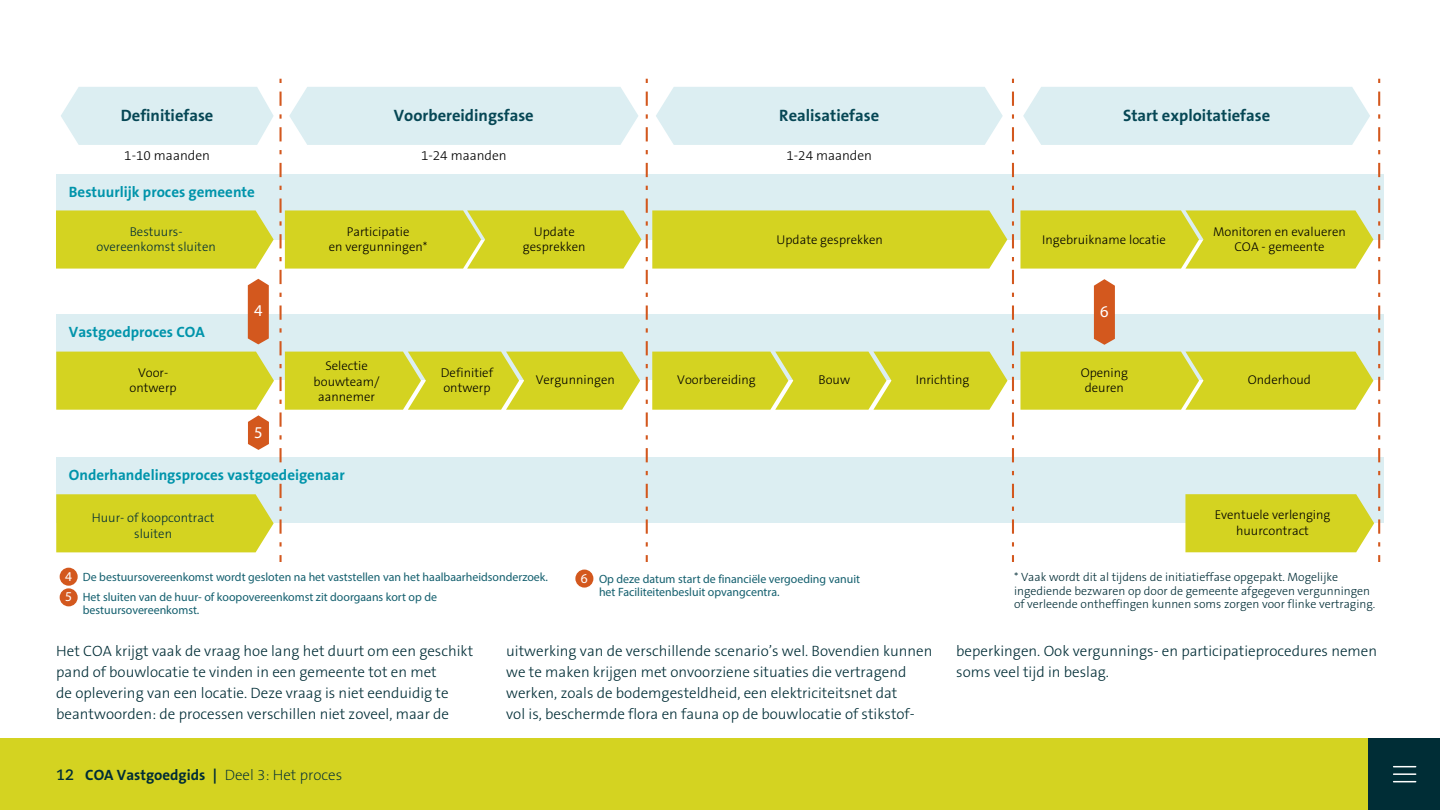
<style>
.page{position:relative;width:1440px;height:810px;background:#fff}
.page>*{position:absolute;margin:0;border:0;box-sizing:border-box;transform-origin:0 0}
.t1{font:700 16.5px "The Sans B7";color:#064755}
.t2{font:900 16.5px "The Sans B9";color:#fff}
.Broodtekst{font:300 15px/21px "The Sans B3";color:#002d36}
.t3{font:700 15px "The Sans B7";color:#0094ab}
.t4{font:700 15px "The Sans B7";color:#002d36}
.t5{font:300 13.5px "The Sans B3";color:#000}
.t6{font:900 13.5px "The Sans B9";color:#fff}
.t7{font:300 12.75px/15.3px "The Sans B3";color:#000;text-align:center}
.t8{font:300 12.75px/15.3px "The Sans B3";color:#002d36;text-align:center}
.t9{font:12px/19.5px "Myriad Pro";color:#135f6e}
.t10{font:300 12px/13.5px "The Sans B3";color:#002d36}
.s1{font-family:"Caecilia LT Std"}
.s2{font-family:"The Sans B2";font-weight:200}
</style>
<div class="page">
<div style="left:0;top:739px;width:1440px;height:71px;background:#d4d321"></div>
<div style="left:1369px;top:739px;width:71px;height:71px;background:#002d36"></div>
<svg style="left:1394px;top:766px;width:22px;height:1px"></svg>
<hr style="left:1394px;top:773px;width:22px;height:2px;background:#fff">
<svg style="left:1394px;top:781px;width:22px;height:1px"></svg>
<div style="left:56px;top:174px;width:1327px;height:66px;background:#dceef2"></div>
<div style="left:56px;top:314px;width:1327px;height:66px;background:#dceef2"></div>
<div style="left:56px;top:457px;width:1327px;height:66px;background:#dceef2"></div>
<div style="left:575px;top:570px;width:18px;height:18px;background:#d3581e;border-radius:50%"></div>
<svg style="left:56px;top:210px;width:218px;height:59px;background:#d5d52d"></svg>
<svg style="left:61px;top:87px;width:213px;height:58px;background:#deeff3"></svg>
<div style="left:56px;top:494px;width:218px;height:58px;background:#d4d321"></div>
<svg style="left:56px;top:352px;width:218px;height:98px"></svg>
<svg style="left:280px;top:79px;width:734px;height:483px"></svg>
<svg style="left:248px;top:279px;width:21px;height:65px"></svg>
<svg style="left:1020px;top:79px;width:360px;height:483px"></svg>
<div style="left:60px;top:568px;width:18px;height:18px;background:#d3581e;border-radius:50%"></div>
<div style="left:60px;top:588px;width:18px;height:18px;background:#d3581e;border-radius:50%"></div>
<p class="t1" style="left:121px;top:107px;width:94px">Definitiefase</p>
<p class="t1" style="left:394px;top:107px;width:141px">Voorbereidingsfase</p>
<p class="t1" style="left:779px;top:107px;width:101px">Realisatiefase</p>
<p class="t1" style="left:1123px;top:107px;width:149px">Start exploitatiefase</p>
<p class="t5" style="left:124px;top:148px;width:87px">1-10 maanden</p>
<p class="t5" style="left:421px;top:148px;width:87px">1-24 maanden</p>
<p class="t5" style="left:786px;top:148px;width:87px">1-24 maanden</p>
<p class="t3" style="left:69px;top:184px;width:188px">Bestuurlijk proces gemeente</p>
<p class="t8" style="left:97px;top:224px;width:121px">Bestuurs&shy;overeenkomst sluiten</p>
<p class="t3" style="left:69px;top:324px;width:137px">Vastgoedproces COA</p>
<p class="t7" style="left:130px;top:366px;width:49px">Voor&shy;ontwerp</p>
<p class="t2" style="left:254px;top:301px;width:10px">4</p>
<p class="t2" style="left:254px;top:423px;width:10px">5</p>
<p class="t7" style="left:329px;top:224px;width:100px">Participatie<br>en vergunningen*</p>
<p class="t7" style="left:523px;top:224px;width:64px">Update gesprekken</p>
<p class="t7" style="left:777px;top:233px;width:108px">Update gesprekken</p>
<p class="t7" style="left:314px;top:359px;width:67px">Selectie bouwteam/ aannemer</p>
<p class="t7" style="left:441px;top:366px;width:54px;text-align:left">Definitief ontwerp</p>
<p class="t7" style="left:536px;top:373px;width:81px">Vergunningen</p>
<p class="t7" style="left:677px;top:373px;width:80px">Voorbereiding</p>
<p class="t7" style="left:819px;top:373px;width:33px">Bouw</p>
<p class="t7" style="left:916px;top:373px;width:55px">Inrichting</p>
<p class="t3" style="left:69px;top:467px;width:277px">Onderhandelingsproces vastgoedeigenaar</p>
<p class="t8" style="left:92px;top:511px;width:124px">Huur- of koopcontract sluiten</p>
<p class="t6" style="left:65px;top:568px;width:8px">4</p>
<p class="t6" style="left:581px;top:570px;width:8px">6</p>
<p class="t6" style="left:65px;top:589px;width:8px">5</p>
<p class="t9" style="left:83px;top:567px;width:467px">De bestuursovereenkomst wordt gesloten na het vaststellen van het haalbaarheidsonderzoek.<br>Het sluiten van de huur- of koopovereenkomst zit doorgaans kort op de</p>
<p class="t9" style="left:83px;top:600px;width:118px">bestuursovereenkomst.</p>
<p class="t9" style="left:599px;top:572px;width:263px;line-height:13.5px">Op deze datum start de financiële vergoeding vanuit het Faciliteitenbesluit opvangcentra.</p>
<p class="t7" style="left:1042px;top:233px;width:125px">Ingebruikname locatie</p>
<p class="t7" style="left:1213px;top:224px;width:134px">Monitoren en evalueren<br>COA - gemeente</p>
<p class="t2" style="left:1100px;top:301px;width:10px">6</p>
<p class="t7" style="left:1081px;top:366px;width:49px">Opening deuren</p>
<p class="t7" style="left:1248px;top:372px;width:65px">Onderhoud</p>
<p class="t7" style="left:1215px;top:508px;width:117px">Eventuele verlenging huurcontract</p>
<p class="t10" style="left:1014px;top:571px;width:363px">* Vaak wordt dit al tijdens de initiatieffase opgepakt. Mogelijke ingediende bezwaren op door de gemeente afgegeven vergunningen of verleende ontheffingen kunnen soms zorgen voor flinke vertraging.</p>
<p class="Broodtekst" style="left:56px;top:641px;width:418px">Het COA krijgt vaak de vraag hoe lang het duurt om een geschikt pand of bouwlocatie te vinden in een gemeente tot en met<br>de oplevering van een locatie. Deze vraag is niet eenduidig te beantwoorden: de processen verschillen niet zoveel, maar de</p>
<p class="Broodtekst" style="left:506px;top:641px;width:428px">uitwerking van de verschillende scenario’s wel. Bovendien kunnen we te maken krijgen met onvoorziene situaties die vertragend werken, zoals de bodemgesteldheid, een elektriciteitsnet dat<br>vol is, beschermde flora en fauna op de bouwlocatie of stikstof-</p>
<p class="Broodtekst" style="left:956px;top:641px;width:422px">beperkingen. Ook vergunnings- en participatieprocedures nemen soms veel tijd in beslag.</p>
<p class="t4" style="left:56px;top:767px;width:287px"><span class="s1">12</span> COA Vastgoedgids | <span class="s2">Deel 3: Het proces</span></p>
</div>
